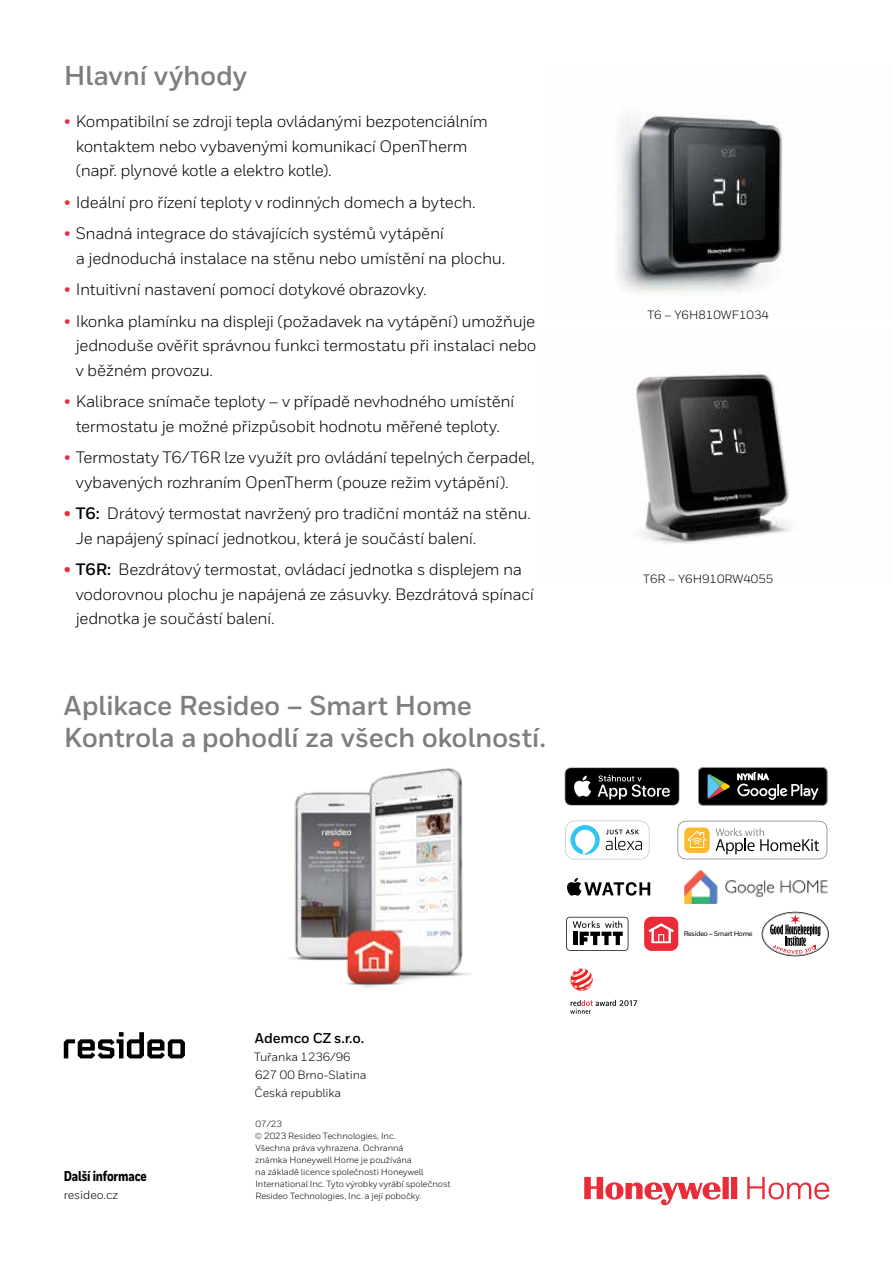
<style>
.page{position:relative;width:893px;height:1263px;background:#fff}
.page>*{position:absolute;margin:0;border:0;box-sizing:border-box;transform-origin:0 0}
.t1{font:700 27.3px/32.5px "Honeywell Sans";letter-spacing:-.015em;color:#7c7e81}
.t2{font:16.5px/24.3px "Honeywell Sans";letter-spacing:-.02em;color:#000}
.t3{font:700 14.25px "Honeywell Sans Cyr";letter-spacing:-.01em;color:#000}
.t4{font:800 14.25px "Honeywell Cond";letter-spacing:-.01em;color:#000}
.t5{font:12px/18px "Honeywell Sans";letter-spacing:-.01em;color:#000}
.t6{font:9px/12px "Honeywell Sans";letter-spacing:-.01em;color:#000}
.t7{font:500 7.05px "Honeywell Sans";letter-spacing:-.05em;color:#000}
.s1{color:#ea2c38}
.s2{font-weight:700;color:#ea2c38}
.s3{font-weight:700}
</style>
<div class="page">
<img style="left:636px;top:374px;width:155px;height:170px">
<img style="left:618px;top:116px;width:165px;height:179px">
<img style="left:289px;top:767px;width:182px;height:221px">
<svg style="left:570px;top:968px;width:23px;height:23px"></svg>
<svg style="left:570px;top:1000px;width:67px;height:14px"></svg>
<svg style="left:698px;top:767px;width:129px;height:39px;background:#2d2f2e"></svg>
<svg style="left:564px;top:767px;width:116px;height:39px;background:#333334"></svg>
<svg style="left:565px;top:821px;width:84px;height:38px"></svg>
<svg style="left:678px;top:821px;width:149px;height:38px"></svg>
<img style="left:684px;top:870px;width:34px;height:34px">
<img style="left:726px;top:880px;width:101px;height:18px">
<svg style="left:567px;top:878px;width:83px;height:18px"></svg>
<svg style="left:762px;top:912px;width:67px;height:44px"></svg>
<svg style="left:566px;top:917px;width:62px;height:34px"></svg>
<div style="left:644px;top:917px;width:34px;height:34px;background:#ea2c38;border-radius:7px"></div>
<svg style="left:648px;top:923px;width:26px;height:20px"></svg>
<svg style="left:64px;top:1032px;width:121px;height:26px"></svg>
<svg style="left:584px;top:1177px;width:245px;height:28px"></svg>
<h1 class="t1" style="left:64px;top:60px;width:185px">Hlavní výhody</h1>
<p class="t2" style="left:76px;top:110px;width:414px;text-indent:-12px"><span class="s1">•</span> Kompatibilní se zdroji tepla ovládanými bezpotenciálním kontaktem nebo vybavenými komunikací OpenTherm (např. plynové kotle a elektro kotle .(</p>
<p class="t2" style="left:64px;top:190px;width:413px"><span class="s1">•</span> Ideální pro řízení teploty v rodinných domech a bytech.</p>
<p class="t2" style="left:76px;top:221px;width:431px;text-indent:-12px"><span class="s1">•</span> Snadná integrace do stávajících systémů vytápění<br>a jednoduchá instalace na stěnu nebo umístění na plochu.</p>
<p class="t2" style="left:64px;top:277px;width:364px"><span class="s1">•</span> Intuitivní nastavení pomocí dotykové obrazovky.</p>
<p class="t2" style="left:76px;top:309px;width:462px;text-align:justify;text-indent:-12px"><span class="s1">•</span> Ikonka plamínku na displeji (požadavek na vytápění) umožňuje jednoduše ověřit správnou funkci termostatu při instalaci nebo v běžném provozu.</p>
<p class="t2" style="left:64px;top:389px;width:452px;text-align:center"><span class="s1">•</span> Kalibrace snímače teploty – v případě nevhodného umístění termostatu je možné přizpůsobit hodnotu měřené teploty.</p>
<p class="t2" style="left:76px;top:445px;width:460px;text-indent:-12px"><span class="s1">•</span> Termostaty T6/ 6T R lze využít pro ovládání tepelných čerpadel, vybavených rozhraním OpenTherm (pouze režim vytápění .(</p>
<p class="t2" style="left:76px;top:501px;width:457px;text-indent:-12px"><span class="s2">•</span> <span class="s3">T6:</span> Drátový termostat navržený pro tradiční montáž na stěnu.<br>Je napájený spínací jednotkou, která je součástí balení.</p>
<p class="t2" style="left:76px;top:557px;width:460px;text-indent:-12px"><span class="s2">•</span> <span class="s3">6T R:</span> Bezdrátový termostat, ovládací jednotka s displejem na vodorovnou plochu je napájená ze zásuvky. Bezdrátová spínací jednotka je součástí balení.</p>
<h1 class="t1" style="left:64px;top:689px;width:483px">Aplikace Resideo – Smart Home<br>Kontrola a pohodlí za všech okolností.</h1>
<p class="t4" style="left:64px;top:1167px;width:85px">Další informace</p>
<p class="t5" style="left:64px;top:1186px;width:56px">resideo.cz</p>
<p class="t3" style="left:255px;top:1029px;width:111px">Ademco C Z .o. r.s</p>
<p class="t5" style="left:254px;top:1048px;width:114px">Tuřanka 1236/96<br>627 00 Brno-Slatina<br>Česká republika</p>
<p class="t6" style="left:255px;top:1118px;width:197px">07/23<br>© 2023 Resideo Technologies, Inc.<br>Všechna práva vyhrazena. Ochranná<br>známka Honeywell Home je používána<br>na základě licence společnosti Honeywell International Inc. Tyto výrobky vyrábí společnost Resideo Technologies, Inc a. její pobočky.</p>
<p class="t5" style="left:647px;top:306px;width:123px">6T – 6Y H810WF1034</p>
<p class="t5" style="left:643px;top:570px;width:132px">6T R – 6Y H910RW4055</p>
<p class="t7" style="left:684px;top:929px;width:70px">Resideo – Smart Home</p>
</div>
